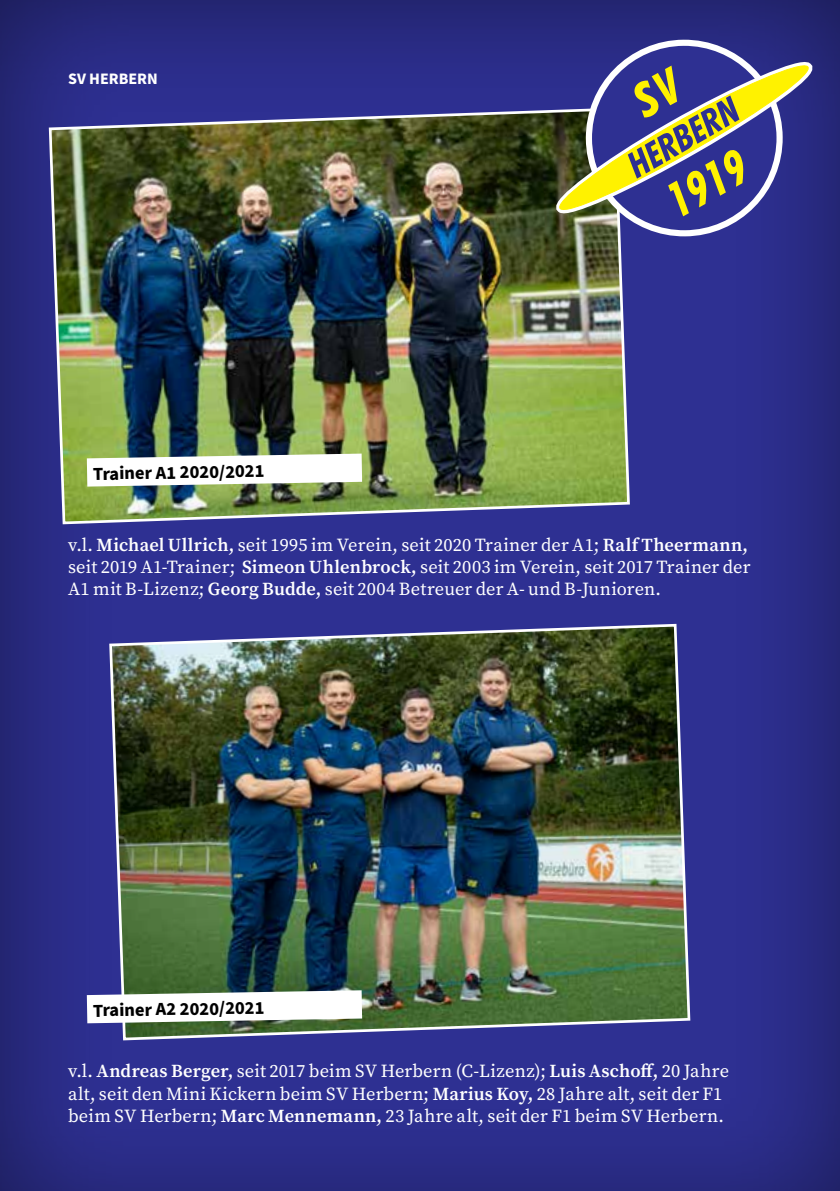
<style>
.page{position:relative;width:840px;height:1191px;background:#fff}
.page>*{position:absolute;margin:0;border:0;box-sizing:border-box;transform-origin:0 0}
.t1{font:18.4px/22.4px "Source Serif Pro";letter-spacing:.01em;color:#fff}
.t2{font:700 18.4px "Source Sans Pro";color:#000}
.t3{font:700 16px "Source Sans Pro";color:#fff}
.s1{font-weight:600}
</style>
<div class="page">
<div style="left:0;top:0;width:839px;height:1191px;background:#000;opacity:.5"></div>
<img style="left:47px;top:106px;width:584px;height:420px">
<img style="left:108px;top:622px;width:583px;height:419px">
<svg style="left:87px;top:453px;width:275px;height:33px"></svg>
<svg style="left:87px;top:990px;width:275px;height:33px"></svg>
<svg style="left:585px;top:39px;width:197px;height:198px"></svg>
<svg style="left:553px;top:50px;width:261px;height:175px;background:#4c4d93"></svg>
<svg style="left:553px;top:61px;width:260px;height:154px;background:#666777"></svg>
<svg style="left:627px;top:66px;width:116px;height:150px;background:#6e6c72"></svg>
<p class="t3" style="left:68px;top:68px;width:91px">SV HERBERN</p>
<p class="t2" style="left:93px;top:461px;width:173px;rotate:-1deg">Trainer A1 2020/2021</p>
<p class="t1" style="left:68px;top:533px;width:683px">v.l. <span class="s1">Michael Ullrich,</span> seit 1995 im Verein, seit 2020 Trainer der A1; <span class="s1">Ralf Theermann, </span>seit 2019 A1-Trainer; <span class="s1">Simeon Uhlenbrock,</span> seit 2003 im Verein, seit 2017 Trainer der<br>A1 mit B-Lizenz; <span class="s1">Georg Budde,</span> seit 2004 Betreuer der A- und B-Junioren.</p>
<p class="t2" style="left:93px;top:998px;width:173px;rotate:-1deg">Trainer A2 2020/2021</p>
<p class="t1" style="left:68px;top:1060px;width:662px">v.l. <span class="s1">Andreas Berger,</span> seit 2017 beim SV Herbern (C-Lizenz); <span class="s1">Luis Aschoff,</span> 20 Jahre alt, seit den Mini Kickern beim SV Herbern; <span class="s1">Marius Koy,</span> 28 Jahre alt, seit der F1 beim SV Herbern; <span class="s1">Marc Mennemann,</span> 23 Jahre alt, seit der F1 beim SV Herbern.</p>
</div>
